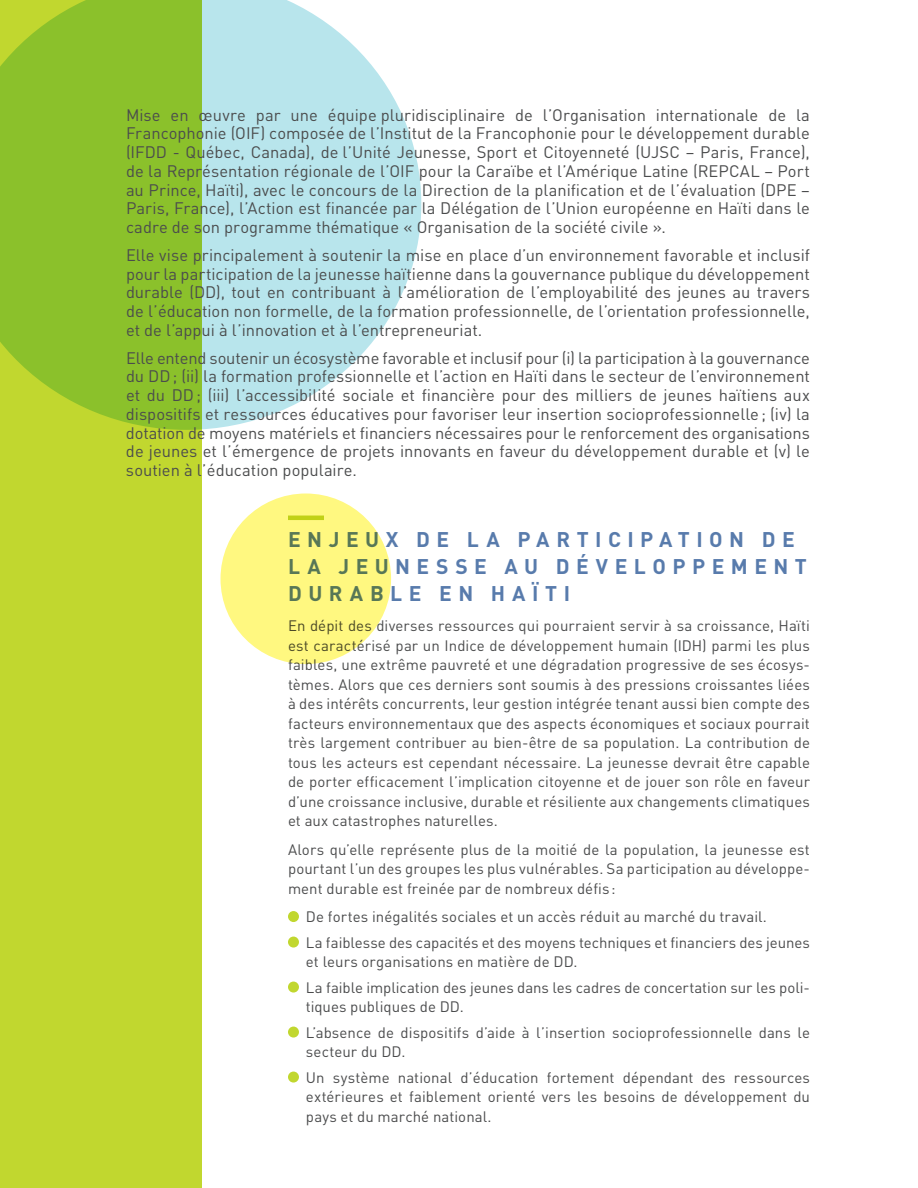
<style>
.page{position:relative;width:918px;height:1188px;background:#fff}
.page>*{position:absolute;margin:0;border:0;box-sizing:border-box;transform-origin:0 0}
.t1{font:700 21px/27px "DINOT";letter-spacing:.305em;color:#587bac}
.t2{font:16.5px/18.8px "DINOT";color:#4b4c4d;text-align:justify}
.t3{font:15px/19.5px "DINOT";letter-spacing:.005em;color:#4b4c4d}
</style>
<div class="page">
<div style="left:288px;top:911px;width:11px;height:11px;background:#c1d72f;border-radius:50%"></div>
<div style="left:288px;top:937px;width:11px;height:11px;background:#c1d72f;border-radius:50%"></div>
<div style="left:288px;top:982px;width:11px;height:11px;background:#c1d72f;border-radius:50%"></div>
<div style="left:288px;top:1027px;width:11px;height:11px;background:#c1d72f;border-radius:50%"></div>
<div style="left:288px;top:1072px;width:11px;height:11px;background:#c1d72f;border-radius:50%"></div>
<div style="left:0;top:0;width:202px;height:1188px;background:#c1d72f"></div>
<svg style="left:0;top:0;width:421px;height:430px;background:#acd791"></svg>
<div style="left:221px;top:493px;width:170px;height:171px;background:#fff880;border-radius:50%"></div>
<p class="t2" style="left:126px;top:105px;width:686px">Mise en œuvre par une équipe pluridisciplinaire de l’Organisation internationale de la Francophonie (OIF) composée de l’Institut de la Francophonie pour le développement durable (IFDD - Québec, Canada), de l’Unité Jeunesse, Sport et Citoyenneté (UJSC – Paris, France), de la Représentation régionale de l’OIF pour la Caraïbe et l’Amérique Latine (REPCAL – Port au Prince, Haïti), avec le concours de la Direction de la planification et de l’évaluation (DPE – Paris, France), l’Action est financée par la Délégation de l’Union européenne en Haïti dans le cadre de son programme thématique « Organisation de la société civile ».</p>
<p class="t2" style="left:126px;top:245px;width:686px">Elle vise principalement à soutenir la mise en place d’un environnement favorable et inclusif pour la participation de la jeunesse haïtienne dans la gouvernance publique du développement durable (DD), tout en contribuant à l’amélioration de l’employabilité des jeunes au travers de l’éducation non formelle, de la formation professionnelle, de l’orientation professionnelle, et de l’appui à l’innovation et à l’entrepreneuriat.</p>
<p class="t2" style="left:126px;top:348px;width:686px">Elle entend soutenir un écosystème favorable et inclusif pour (i) la participation à la gouvernance du DD; (ii) la formation professionnelle et l’action en Haïti dans le secteur de l’environnement et du DD; (iii) l’accessibilité sociale et financière pour des milliers de jeunes haïtiens aux dispositifs et ressources éducatives pour favoriser leur insertion socioprofessionnelle; (iv) la dotation de moyens matériels et financiers nécessaires pour le renforcement des organisations de jeunes et l’émergence de projets innovants en faveur du développement durable et (v) le soutien à l’éducation populaire.</p>
<p class="t1" style="left:288px;top:525px;width:520px">ENJEUX DE LA PARTICIPATION DE<br>LA JEUNESSE AU DÉVELOPPEMENT<br>DURABLE EN HAÏTI</p>
<p class="t3" style="left:288px;top:615px;width:524px;text-align:justify">En dépit des diverses ressources qui pourraient servir à sa croissance, Haïti est caractérisé par un Indice de développement humain (IDH) parmi les plus faibles, une extrême pauvreté et une dégradation progressive de ses écosys&shy;tèmes. Alors que ces derniers sont soumis à des pressions croissantes liées à des intérêts concurrents, leur gestion intégrée tenant aussi bien compte des facteurs environnementaux que des aspects économiques et sociaux pourrait très largement contribuer au bien-être de sa population. La contribution de tous les acteurs est cependant nécessaire. La jeunesse devrait être capable de porter efficacement l’implication citoyenne et de jouer son rôle en faveur d’une croissance inclusive, durable et résiliente aux changements climatiques et aux catastrophes naturelles.</p>
<p class="t3" style="left:288px;top:839px;width:523px;text-align:justify">Alors qu’elle représente plus de la moitié de la population, la jeunesse est pourtant l’un des groupes les plus vulnérables. Sa participation au développe&shy;ment durable est freinée par de nombreux défis :</p>
<p class="t3" style="left:306px;top:903px;width:505px;line-height:25.5px">De fortes inégalités sociales et un accès réduit au marché du travail.<br>La faiblesse des capacités et des moyens techniques et financiers des jeunes</p>
<p class="t3" style="left:306px;top:948px;width:505px;line-height:25.5px">et leurs organisations en matière de DD.<br>La faible implication des jeunes dans les cadres de concertation sur les poli-</p>
<p class="t3" style="left:306px;top:993px;width:505px;line-height:25.5px">tiques publiques de DD.<br>L’absence de dispositifs d’aide à l’insertion socioprofessionnelle dans le</p>
<p class="t3" style="left:306px;top:1038px;width:506px;line-height:25.5px">secteur du DD.<br>Un système national d’éducation fortement dépendant des ressources</p>
<p class="t3" style="left:306px;top:1086px;width:506px">extérieures et faiblement orienté vers les besoins de développement du pays et du marché national.</p>
</div>
